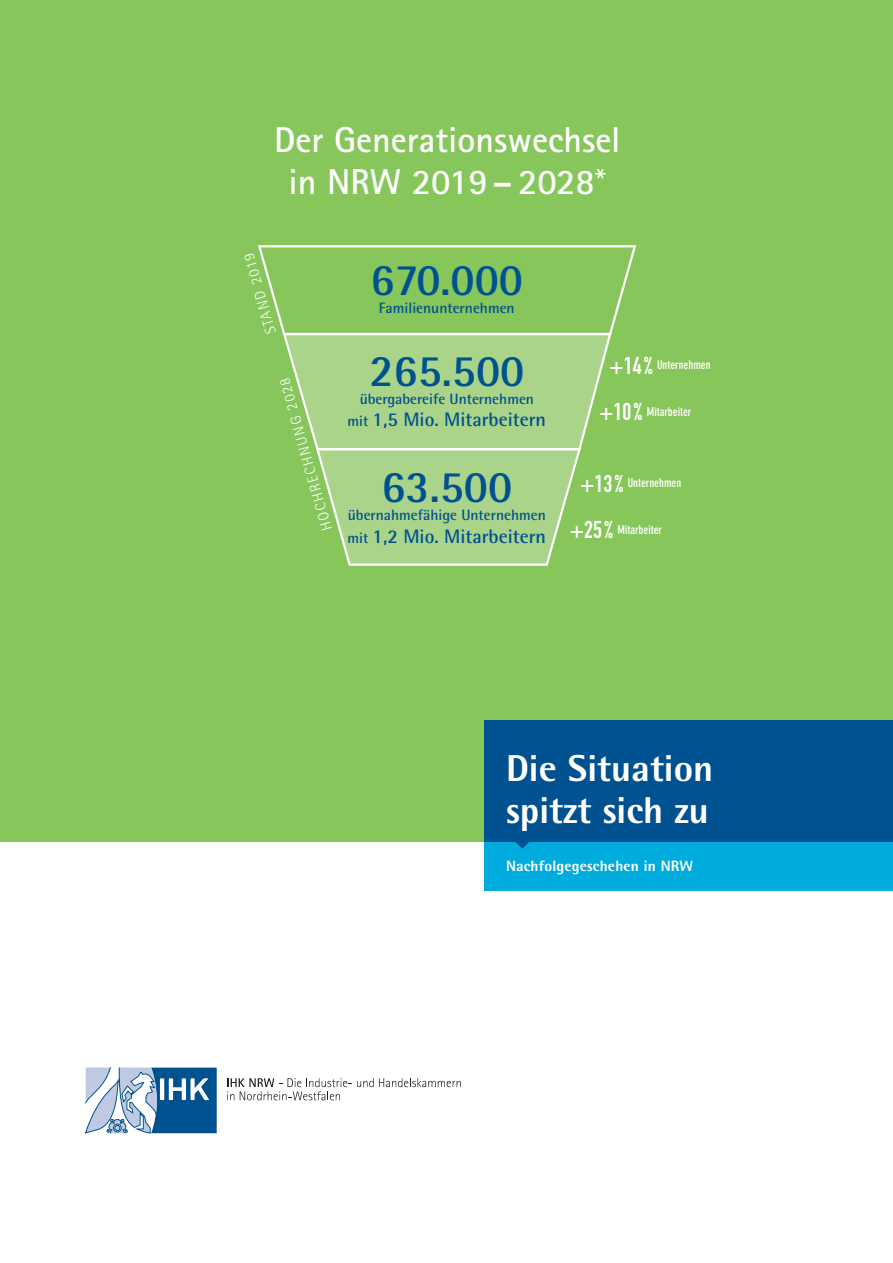
<style>
.page{position:relative;width:893px;height:1263px;background:#fff}
.page>*{position:absolute;margin:0;border:0;box-sizing:border-box;transform-origin:0 0}
.t1{font:700 45px "Rotis Semi Sans";color:#005190}
.t2{font:800 37.5px/42px "Rotis Semi Sans";color:#fff}
.t3{font:700 36px/42px "Rotis Sans Serif";color:#fff;text-align:center}
.t4{font:700 19.5px "Rotis Semi Sans";color:#005190}
.t5{font:700 15px "Rotis Semi Sans";color:#005190}
.t6{font:300 15px "Rotis Semi Sans";color:#fff}
.t7{font:800 15px "Rotis Semi Sans";letter-spacing:.01em;color:#fff}
.t8{font:700 condensed 12px "DIN Neuzeit Grotesk";color:#fff}
.s1{font-weight:300}
.s2{font-size:15px}
.s3{font-family:"DIN Engschrift";font-weight:400;font-stretch:normal;font-size:24px}
</style>
<div class="page">
<div style="left:0;top:0;width:893px;height:842px;background:#86c65a"></div>
<div style="left:485px;top:720px;width:408px;height:122px;background:#005190"></div>
<div style="left:485px;top:842px;width:408px;height:48px;background:#00acdd"></div>
<svg style="left:516px;top:842px;width:13px;height:7px"></svg>
<svg style="left:85px;top:1067px;width:132px;height:67px"></svg>
<svg style="left:227px;top:1078px;width:234px;height:22px"></svg>
<svg style="left:258px;top:245px;width:379px;height:321px"></svg>
<h3 class="t3" style="left:274px;top:118px;width:348px">Der Generationswechsel in NRW 2019 – 2028<span class="s1">*</span></h3>
<p class="t6" style="left:263px;top:336px;width:85px;rotate:-106deg">STAND 2019</p>
<p class="t6" style="left:319px;top:532px;width:160px;rotate:-106deg">HOCHRECHNUNG 2028</p>
<h1 class="t1" style="left:371px;top:252px;width:154px">670.000</h1>
<p class="t5" style="left:379px;top:299px;width:137px">Familienunternehmen</p>
<h1 class="t1" style="left:369px;top:343px;width:156px">265.500</h1>
<p class="t5" style="left:360px;top:390px;width:176px">übergabereife Unternehmen</p>
<h3 class="t4" style="left:348px;top:408px;width:200px"><span class="s2">mit</span> 1,5 Mio. Mitarbeitern</h3>
<h1 class="t1" style="left:381px;top:459px;width:132px">63.500</h1>
<p class="t5" style="left:348px;top:506px;width:200px">übernahmefähige Unternehmen</p>
<h3 class="t4" style="left:348px;top:524px;width:200px"><span class="s2">mit</span> 1,2 Mio. Mitarbeitern</h3>
<p class="t8" style="left:609px;top:358px;width:103px"><span class="s3">+14 %</span> Unternehmen</p>
<p class="t8" style="left:599px;top:405px;width:94px"><span class="s3">+10 %</span> Mitarbeiter</p>
<p class="t8" style="left:580px;top:476px;width:103px"><span class="s3">+13 %</span> Unternehmen</p>
<p class="t8" style="left:570px;top:523px;width:94px"><span class="s3">+25 %</span> Mitarbeiter</p>
<h2 class="t2" style="left:506px;top:747px;width:209px">Die Situation spitzt sich zu</h2>
<p class="t7" style="left:506px;top:856px;width:189px">Nachfolgegeschehen in NRW</p>
</div>
